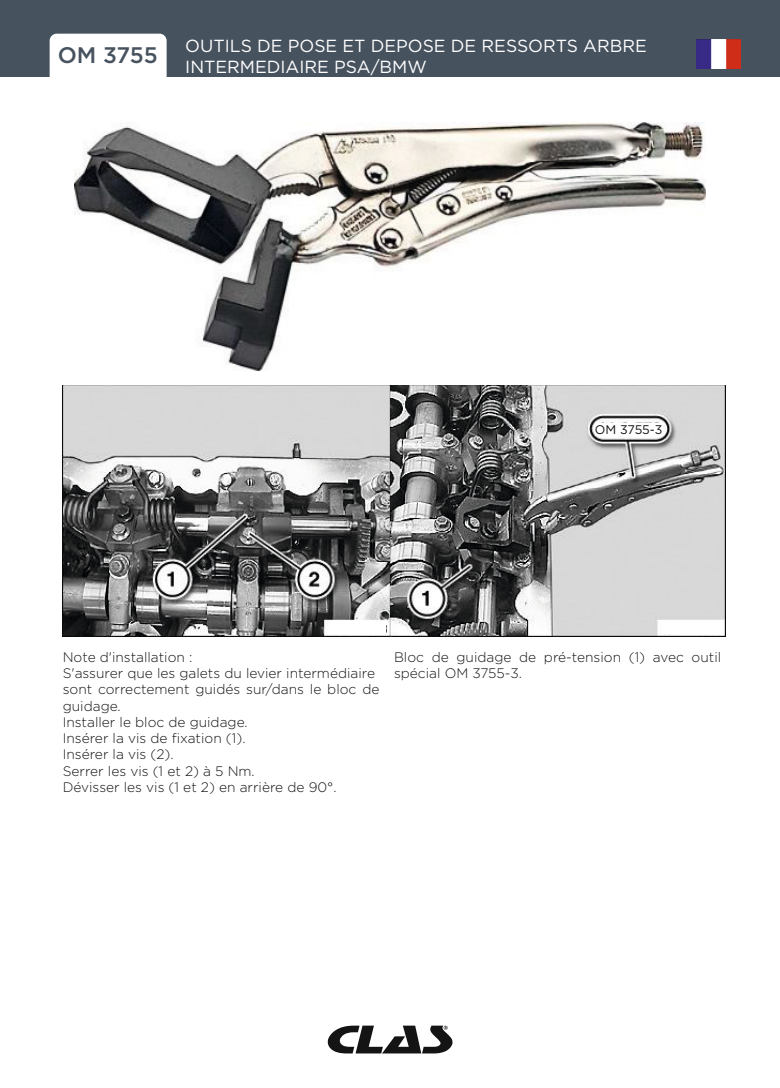
<style>
.page{position:relative;width:780px;height:1088px;background:#fff}
.page>*{position:absolute;margin:0;border:0;box-sizing:border-box;transform-origin:0 0}
.t1{font:500 22.5px "Gotham";letter-spacing:-.01em;color:#47525f}
.t2{font:17.5px/21.2px "Gotham";color:#fff}
.t3{font:300 13.75px/16.2px "Gotham";color:#131413}
.t4{font:12.5px "Gotham";letter-spacing:-.01em;color:#131413}
</style>
<div class="page">
<div style="left:0;top:0;width:18px;height:77px;background:#47525f"></div>
<div style="left:18px;top:0;width:762px;height:77px;background:#47525f"></div>
<div style="left:50px;top:34px;width:117px;height:58px;background:#fff;border-radius:7px"></div>
<img style="left:696px;top:40px;width:44px;height:29px">
<svg style="left:327px;top:1025px;width:125px;height:28px"></svg>
<img style="left:74px;top:122px;width:631px;height:248px">
<img style="left:63px;top:385px;width:662px;height:251px">
<div style="left:327px;top:621px;width:58px;height:13px;background:#fff"></div>
<div style="left:662px;top:621px;width:59px;height:13px;background:#fff"></div>
<div style="left:595px;top:423px;width:67px;height:13px;background:#fff"></div>
<h1 class="t1" style="left:58px;top:40px;width:101px">OM 3755</h1>
<p class="t2" style="left:185px;top:35px;width:463px">OUTILS DE POSE ET DEPOSE DE RESSORTS ARBRE<br>INTERMEDIAIRE PSA/BMW</p>
<p class="t4" style="left:595px;top:421px;width:69px">OM 3755-3</p>
<p class="t3" style="left:63px;top:648px;width:318px">Note d'installation :<br>S'assurer que les galets du levier intermédiaire sont correctement guidés sur/dans le bloc de guidage.<br>Installer le bloc de guidage.<br>Insérer la vis de fixation (1).<br>Insérer la vis (2).<br>Serrer les vis (1 et 2) à 5 Nm.<br>Dévisser les vis (1 et 2) en arrière de 90°.</p>
<p class="t3" style="left:394px;top:648px;width:329px">Bloc de guidage de pré-tension (1) avec outil spécial OM 3755-3.</p>
</div>
